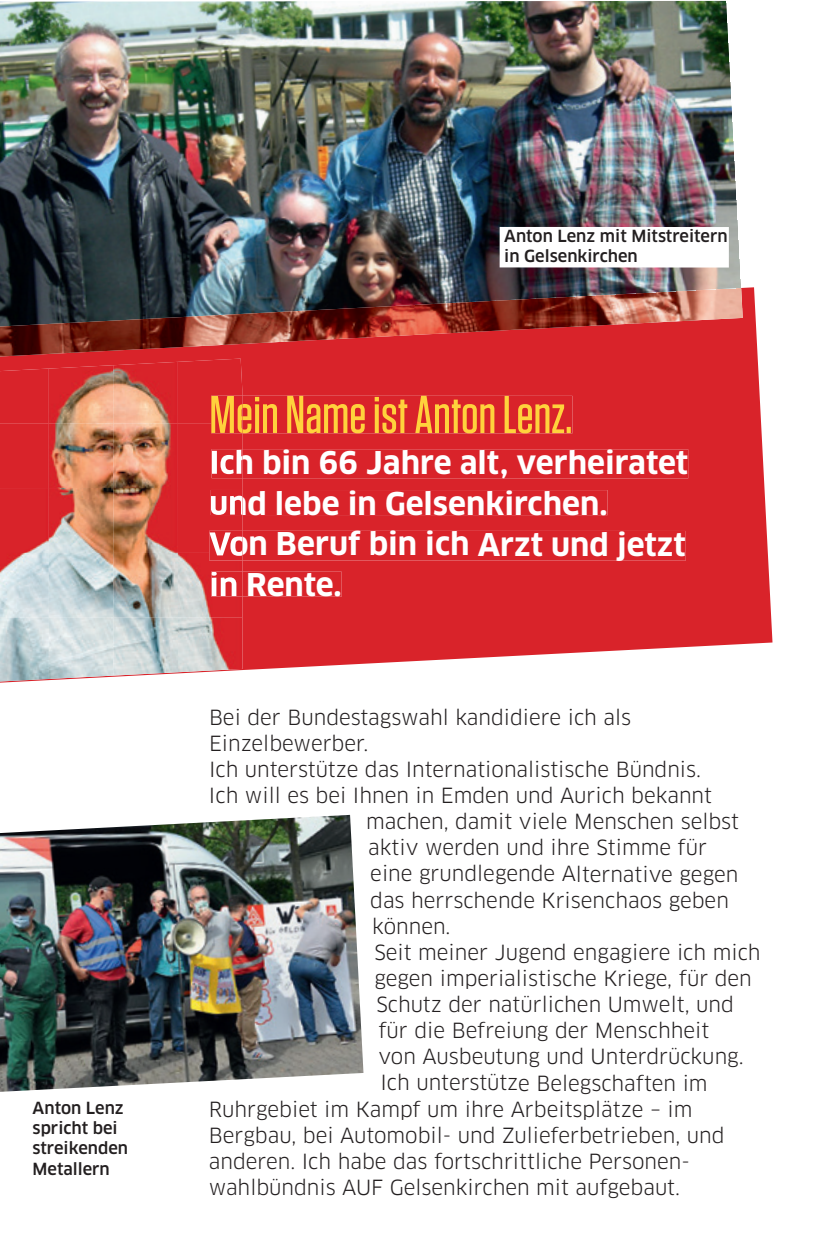
<style>
.page{position:relative;width:840px;height:1248px;background:#fff}
.page>*{position:absolute;margin:0;border:0;box-sizing:border-box;transform-origin:0 0}
.t1{font:500 53px "Tungsten";color:#ffd23c}
.t2{font:700 30.6px/40.8px "Clan Pro";color:#fff}
.t3{font:20.4px "Clan Pro";color:#231f20}
.t4{font:500 16.4px/20.4px "Clan Pro";color:#231f20}
</style>
<div class="page">
<img style="left:0;top:1px;width:740px;height:286px">
<svg style="left:0;top:287px;width:772px;height:395px;background:#dd4248"></svg>
<img style="left:0;top:288px;width:742px;height:68px">
<div style="left:242px;top:395px;width:330px;height:38px;background:#d9232a"></div>
<div style="left:242px;top:449px;width:445px;height:29px;background:#d9232a"></div>
<div style="left:242px;top:490px;width:365px;height:25px;background:#d9232a"></div>
<div style="left:242px;top:530px;width:443px;height:30px;background:#d9232a"></div>
<div style="left:242px;top:571px;width:99px;height:25px;background:#d9232a"></div>
<div style="left:499px;top:227px;width:229px;height:40px;background:#fff"></div>
<img style="left:0;top:814px;width:363px;height:277px">
<img style="left:0;top:368px;width:49px;height:313px">
<img style="left:49px;top:365px;width:64px;height:314px">
<img style="left:113px;top:362px;width:65px;height:313px">
<img style="left:178px;top:358px;width:64px;height:314px">
<img style="left:211px;top:395px;width:31px;height:38px">
<img style="left:211px;top:449px;width:31px;height:29px">
<img style="left:211px;top:490px;width:31px;height:25px">
<img style="left:209px;top:530px;width:33px;height:30px">
<img style="left:211px;top:571px;width:31px;height:25px">
<p class="t4" style="left:33px;top:1097px;width:97px">Anton Lenz spricht bei streikenden<br>Metallern</p>
<p class="t4" style="left:504px;top:226px;width:225px">Anton Lenz mit Mitstreitern in Gelsenkirchen</p>
<h1 class="t1" style="left:209px;top:387px;width:364px">Mein Name ist Anton Lenz.</h1>
<h2 class="t2" style="left:209px;top:442px;width:480px">Ich bin 66 Jahre alt, verheiratet und lebe in Gelsenkirchen.<br>Von Beruf bin ich Arzt und jetzt in Rente.</h2>
<p class="t3" style="left:209px;top:705px;width:423px">Bei der Bundestagswahl kandidiere ich als</p>
<p class="t3" style="left:209px;top:731px;width:161px">Einzelbewerber.</p>
<p class="t3" style="left:209px;top:757px;width:493px">Ich unterstütze das Internationalistische Bündnis.</p>
<p class="t3" style="left:209px;top:783px;width:504px">Ich will es bei Ihnen in Emden und Aurich bekannt</p>
<p class="t3" style="left:366px;top:809px;width:374px">machen, damit viele Menschen selbst</p>
<p class="t3" style="left:368px;top:835px;width:340px">aktiv werden und ihre Stimme für</p>
<p class="t3" style="left:370px;top:861px;width:369px">eine grundlegende Alternative gegen</p>
<p class="t3" style="left:370px;top:887px;width:360px">das herrschende Krisenchaos geben</p>
<p class="t3" style="left:372px;top:913px;width:80px">können.</p>
<p class="t3" style="left:374px;top:940px;width:387px">Seit meiner Jugend engagiere ich mich</p>
<p class="t3" style="left:374px;top:966px;width:379px">gegen imperialistische Kriege, für den</p>
<p class="t3" style="left:376px;top:992px;width:359px">Schutz der natürlichen Umwelt, und</p>
<p class="t3" style="left:378px;top:1018px;width:332px">für die Befreiung der Menschheit</p>
<p class="t3" style="left:378px;top:1044px;width:367px">von Ausbeutung und Unterdrückung.</p>
<p class="t3" style="left:380px;top:1070px;width:328px">Ich unterstütze Belegschaften im</p>
<p class="t3" style="left:209px;top:1096px;width:485px">Ruhrgebiet im Kampf um ihre Arbeitsplätze – im</p>
<p class="t3" style="left:209px;top:1122px;width:517px">Bergbau, bei Automobil- und Zulieferbetrieben, und</p>
<p class="t3" style="left:209px;top:1148px;width:482px">anderen. Ich habe das fortschrittliche Personen-</p>
<p class="t3" style="left:209px;top:1175px;width:472px">wahlbündnis AUF Gelsenkirchen mit aufgebaut.</p>
</div>
